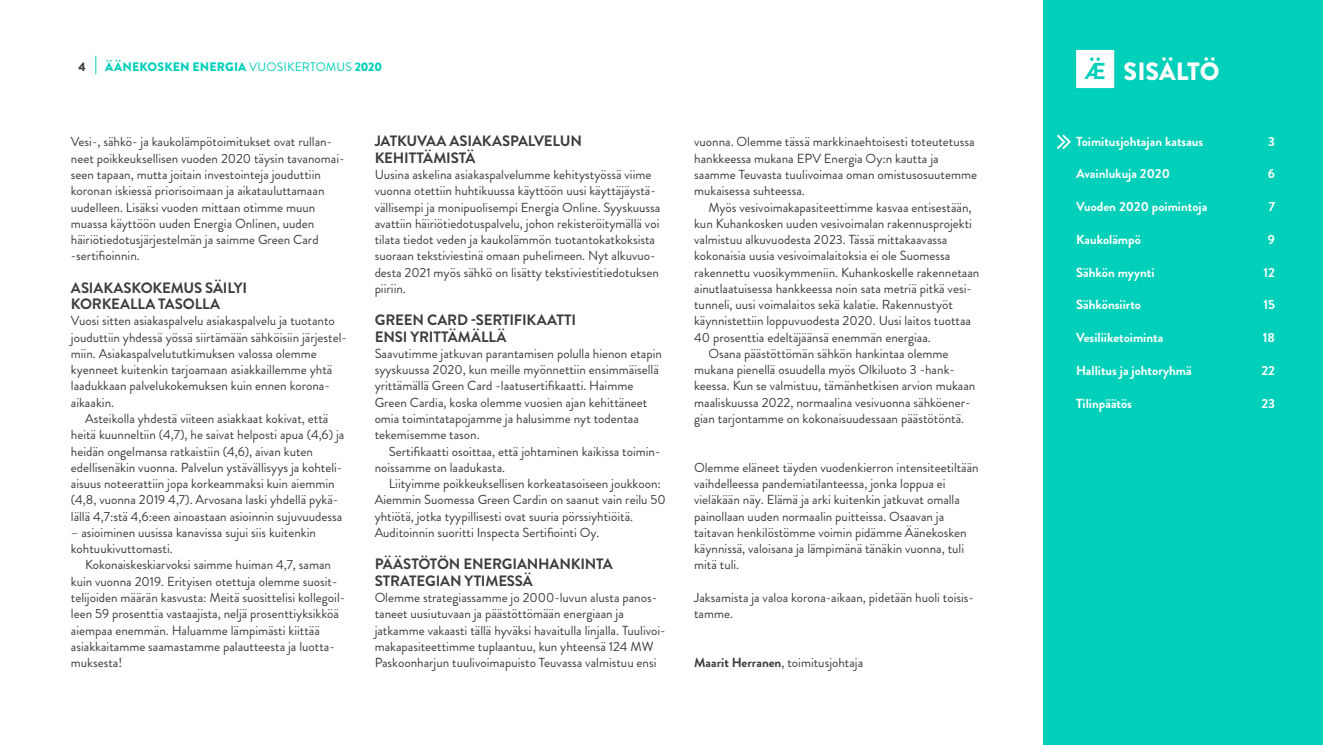
<style>
.page{position:relative;width:1323px;height:745px;background:#fff}
.page>*{position:absolute;margin:0;border:0;box-sizing:border-box;transform-origin:0 0}
.t1{font:900 25px "Brandon Grotesque";color:#fff}
.t2{font:700 15px/16.2px "Brandon Grotesque";letter-spacing:-.01em;color:#3c3c3b}
.base_ind{font:13.12px/16.2px "Brandon Grotesque";color:#3c3c3b}
.base{font:13.12px/16.2px "Brandon Grotesque";color:#3c3c3b}
.t3{font:700 13.12px "Brandon Grotesque";color:#fff}
.t4{font:900 12.25px "Brandon Grotesque";letter-spacing:.01em;color:#00cfb9}
.t5{font:900 12.25px "Brandon Grotesque";color:#3c3c3b}
.s1{font-weight:400}
.s2{font-weight:700}
</style>
<div class="page">
<div style="left:1043px;top:0;width:280px;height:744px;background:#00cfb9"></div>
<svg style="left:1076px;top:50px;width:38px;height:38px"></svg>
<svg style="left:95px;top:56px;width:1px;height:18px"></svg>
<svg style="left:1057px;top:135px;width:14px;height:14px"></svg>
<p class="t5" style="left:79px;top:58px;width:9px">4</p>
<p class="t4" style="left:105px;top:58px;width:278px">ÄÄNEKOSKEN ENERGIA <span class="s1">VUOSIKERTOMUS</span> 2020</p>
<h1 class="t1" style="left:1123px;top:53px;width:97px">SISÄLTÖ</h1>
<p class="base" style="left:71px;top:134px;width:275px">Vesi-, sähkö- ja kaukolämpötoimitukset ovat rullan&shy;neet poikkeuksellisen vuoden 2020 täysin tavanomai&shy;seen tapaan, mutta joitain investointeja jouduttiin koronan iskiessä priorisoimaan ja aikatauluttamaan uudelleen. Lisäksi vuoden mittaan otimme muun muassa käyttöön uuden Energia Onlinen, uuden häiriötiedotusjärjestelmän ja saimme Green Card -sertifioinnin.</p>
<h2 class="t2" style="left:71px;top:279px;width:178px">ASIAKASKOKEMUS SÄILYI<br>KORKEALLA TASOLLA</h2>
<p class="base" style="left:71px;top:313px;width:278px">Vuosi sitten asiakaspalvelu asiakaspalvelu ja tuotanto jouduttiin yhdessä yössä siirtämään sähköisiin järjestel&shy;miin. Asiakaspalvelututkimuksen valossa olemme kyenneet kuitenkin tarjoamaan asiakkaillemme yhtä laadukkaan palvelukokemuksen kuin ennen korona&shy;aikaakin.</p>
<p class="base_ind" style="left:71px;top:410px;width:275px;text-indent:14px">Asteikolla yhdestä viiteen asiakkaat kokivat, että heitä kuunneltiin (4,7), he saivat helposti apua (4,6) ja heidän ongelmansa ratkaistiin (4,6), aivan kuten edellisenäkin vuonna. Palvelun ystävällisyys ja kohteli&shy;aisuus noteerattiin jopa korkeammaksi kuin aiemmin (4,8, vuonna 2019 4,7). Arvosana laski yhdellä pykä&shy;lällä 4,7:stä 4,6:een ainoastaan asioinnin sujuvuudessa</p>
<p class="base_ind" style="left:71px;top:524px;width:247px">– asioiminen uusissa kanavissa sujui siis kuitenkin kohtuukivuttomasti.</p>
<p class="base_ind" style="left:71px;top:556px;width:276px;text-indent:14px">Kokonaiskeskiarvoksi saimme huiman 4,7, saman kuin vuonna 2019. Erityisen otettuja olemme suosit&shy;telijoiden määrän kasvusta: Meitä suosittelisi kollegoil&shy;leen 59 prosenttia vastaajista, neljä prosenttiyksikköä aiempaa enemmän. Haluamme lämpimästi kiittää asiakkaitamme saamastamme palautteesta ja luotta&shy;muksesta!</p>
<h2 class="t2" style="left:375px;top:133px;width:209px">JATKUVAA ASIAKASPALVELUN<br>KEHITTÄMISTÄ</h2>
<p class="base" style="left:375px;top:166px;width:287px">Uusina askelina asiakaspalvelumme kehitystyössä viime vuonna otettiin huhtikuussa käyttöön uusi käyttäjäystä&shy;vällisempi ja monipuolisempi Energia Online. Syyskuussa avattiin häiriötiedotuspalvelu, johon rekisteröitymällä voi tilata tiedot veden ja kaukolämmön tuotantokatkoksista suoraan tekstiviestinä omaan puhelimeen. Nyt alkuvuo&shy;desta 2021 myös sähkö on lisätty tekstiviestitiedotuksen piiriin.</p>
<h2 class="t2" style="left:375px;top:312px;width:203px">GREEN CARD -SERTIFIKAATTI<br>ENSI YRITTÄMÄLLÄ</h2>
<p class="base" style="left:375px;top:345px;width:289px">Saavutimme jatkuvan parantamisen polulla hienon etapin syyskuussa 2020, kun meille myönnettiin ensimmäisellä yrittämällä Green Card -laatusertifikaatti. Haimme Green Cardia, koska olemme vuosien ajan kehittäneet omia toimintatapojamme ja halusimme nyt todentaa tekemisemme tason.</p>
<p class="base_ind" style="left:375px;top:443px;width:287px;text-indent:14px">Sertifikaatti osoittaa, että johtaminen kaikissa toimin&shy;noissamme on laadukasta.</p>
<p class="base_ind" style="left:375px;top:475px;width:293px;text-indent:14px">Liityimme poikkeuksellisen korkeatasoiseen joukkoon:<br>Aiemmin Suomessa Green Cardin on saanut vain reilu 50 yhtiötä, jotka tyypillisesti ovat suuria pörssiyhtiöitä.<br>Auditoinnin suoritti Inspecta Sertifiointi Oy.</p>
<h2 class="t2" style="left:375px;top:556px;width:239px">PÄÄSTÖTÖN ENERGIANHANKINTA<br>STRATEGIAN YTIMESSÄ</h2>
<p class="base" style="left:375px;top:589px;width:293px">Olemme strategiassamme jo 2000-luvun alusta panos&shy;taneet uusiutuvaan ja päästöttömään energiaan ja jatkamme vakaasti tällä hyväksi havaitulla linjalla. Tuulivoi&shy;makapasiteettimme tuplaantuu, kun yhteensä 124 MW Paskoonharjun tuulivoimapuisto Teuvassa valmistuu ensi</p>
<p class="base" style="left:694px;top:134px;width:284px">vuonna. Olemme tässä markkinaehtoisesti toteutetussa hankkeessa mukana EPV Energia Oy:n kautta ja saamme Teuvasta tuulivoimaa oman omistusosuutemme mukaisessa suhteessa.</p>
<p class="base_ind" style="left:694px;top:199px;width:287px;text-indent:14px">Myös vesivoimakapasiteettimme kasvaa entisestään, kun Kuhankosken uuden vesivoimalan rakennusprojekti valmistuu alkuvuodesta 2023. Tässä mittakaavassa kokonaisia uusia vesivoimalaitoksia ei ole Suomessa rakennettu vuosikymmeniin. Kuhankoskelle rakennetaan ainutlaatuisessa hankkeessa noin sata metriä pitkä vesi&shy;tunneli, uusi voimalaitos sekä kalatie. Rakennustyöt käynnistettiin loppuvuodesta 2020. Uusi laitos tuottaa 40 prosenttia edeltäjäänsä enemmän energiaa.</p>
<p class="base_ind" style="left:694px;top:345px;width:283px;text-indent:14px">Osana päästöttömän sähkön hankintaa olemme mukana pienellä osuudella myös Olkiluoto 3 -hank&shy;keessa. Kun se valmistuu, tämänhetkisen arvion mukaan maaliskuussa 2022, normaalina vesivuonna sähköener&shy;gian tarjontamme on kokonaisuudessaan päästötöntä.</p>
<p class="base_ind" style="left:694px;top:459px;width:286px">Olemme eläneet täyden vuodenkierron intensiteetiltään vaihdelleessa pandemiatilanteessa, jonka loppua ei vieläkään näy. Elämä ja arki kuitenkin jatkuvat omalla painollaan uuden normaalin puitteissa. Osaavan ja taitavan henkilöstömme voimin pidämme Äänekosken käynnissä, valoisana ja lämpimänä tänäkin vuonna, tuli mitä tuli.</p>
<p class="base_ind" style="left:694px;top:589px;width:281px">Jaksamista ja valoa korona-aikaan, pidetään huoli toisis&shy;tamme.</p>
<p class="base" style="left:694px;top:654px;width:171px"><span class="s2">Maarit Herranen</span>, toimitusjohtaja</p>
<p class="t3" style="left:1076px;top:132px;width:129px">Toimitusjohtajan katsaus</p>
<p class="t3" style="left:1268px;top:132px;width:8px">3</p>
<p class="t3" style="left:1076px;top:164px;width:95px">Avainlukuja 2020</p>
<p class="t3" style="left:1268px;top:164px;width:9px">6</p>
<p class="t3" style="left:1076px;top:197px;width:133px">Vuoden 2020 poimintoja</p>
<p class="t3" style="left:1268px;top:197px;width:8px">7</p>
<p class="t3" style="left:1076px;top:230px;width:66px">Kaukolämpö</p>
<p class="t3" style="left:1268px;top:230px;width:9px">9</p>
<p class="t3" style="left:1076px;top:263px;width:80px">Sähkön myynti</p>
<p class="t3" style="left:1263px;top:263px;width:13px">12</p>
<p class="t3" style="left:1076px;top:295px;width:66px">Sähkönsiirto</p>
<p class="t3" style="left:1263px;top:295px;width:13px">15</p>
<p class="t3" style="left:1076px;top:328px;width:89px">Vesiliiketoiminta</p>
<p class="t3" style="left:1263px;top:328px;width:14px">18</p>
<p class="t3" style="left:1076px;top:361px;width:117px">Hallitus ja johtoryhmä</p>
<p class="t3" style="left:1261px;top:361px;width:15px">22</p>
<p class="t3" style="left:1076px;top:393px;width:57px">Tilinpäätös</p>
<p class="t3" style="left:1261px;top:393px;width:15px">23</p>
</div>
